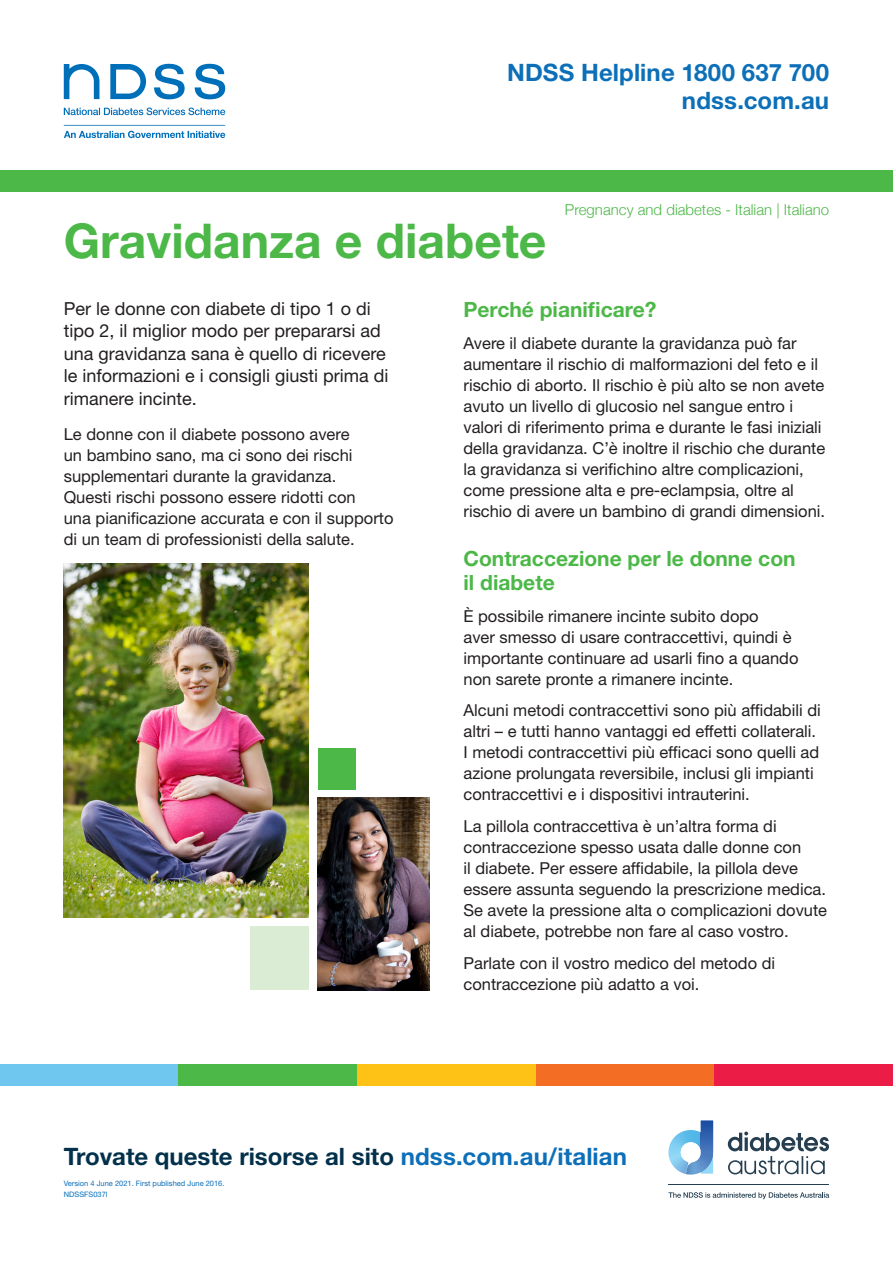
<style>
.page{position:relative;width:893px;height:1263px;background:#fff}
.page>*{position:absolute;margin:0;border:0;box-sizing:border-box;transform-origin:0 0}
.Main_heading{font:700 48px "Helvetica Neue LT Std";color:#4cb848}
.t1{font:700 24px "Helvetica Neue LT Std";color:#03314b}
.t2{font:700 24px/28.5px "Helvetica Neue LT Std";letter-spacing:.005em;color:#0c6fb8;text-align:right}
.Sub_heading_1{font:700 21px/24px "Helvetica Neue LT Std";color:#4cb848}
.Intro_text{font:18px/22.5px "Helvetica Neue LT Std";color:#231f20}
.body{font:16.5px/21px "Helvetica Neue LT Std";color:#231f20}
.Sub_heading_1-2{font:300 15px "Helvetica Neue";color:#4cb848}
.t3{font:7.5px/10.5px "Helvetica Neue LT Std";color:#0c6fb8}
.s1{color:#0c6fb8}
.s2{color:#006fba}
</style>
<div class="page">
<svg style="left:668px;top:1121px;width:45px;height:53px"></svg>
<svg style="left:728px;top:1131px;width:101px;height:43px"></svg>
<svg style="left:668px;top:1192px;width:161px;height:7px"></svg>
<hr style="left:668px;top:1184px;width:161px;height:1px;background:#253f51">
<svg style="left:64px;top:64px;width:161px;height:74px"></svg>
<div style="left:0;top:1064px;width:179px;height:21px;background:#6fc6ef"></div>
<div style="left:179px;top:1064px;width:178px;height:21px;background:#4cb848"></div>
<div style="left:357px;top:1064px;width:179px;height:21px;background:#fec216"></div>
<div style="left:536px;top:1064px;width:178px;height:21px;background:#f36e24"></div>
<div style="left:714px;top:1064px;width:179px;height:21px;background:#eb1d46"></div>
<div style="left:0;top:171px;width:893px;height:21px;background:#4cb848"></div>
<img style="left:64px;top:563px;width:245px;height:355px">
<img style="left:318px;top:798px;width:111px;height:192px">
<div style="left:318px;top:748px;width:38px;height:41px;background:#4cb848"></div>
<div style="left:251px;top:926px;width:58px;height:64px;background:#daecd4"></div>
<h2 class="t2" style="left:507px;top:58px;width:323px">NDSS Helpline 1800 637 700 ndss.com.au</h2>
<p class="Main_heading" style="left:64px;top:211px;width:484px">Gravidanza e diabete</p>
<p class="Sub_heading_1-2" style="left:565px;top:198px;width:266px">Pregnancy and diabetes - Italian | Italiano</p>
<p class="Intro_text" style="left:64px;top:297px;width:326px">Per le donne con diabete di tipo 1 o di tipo 2, il miglior modo per prepararsi ad una gravidanza sana è quello di ricevere le informazioni e i consigli giusti prima di rimanere incinte.</p>
<p class="body" style="left:64px;top:423px;width:331px">Le donne con il diabete possono avere<br>un bambino sano, ma ci sono dei rischi supplementari durante la gravidanza.<br>Questi rischi possono essere ridotti con<br>una pianificazione accurata e con il supporto di un team di professionisti della salute.</p>
<p class="Sub_heading_1" style="left:463px;top:297px;width:194px">Perché pianificare?</p>
<p class="body" style="left:463px;top:332px;width:363px">Avere il diabete durante la gravidanza può far aumentare il rischio di malformazioni del feto e il rischio di aborto. Il rischio è più alto se non avete avuto un livello di glucosio nel sangue entro i valori di riferimento prima e durante le fasi iniziali della gravidanza. C’è inoltre il rischio che durante la gravidanza si verifichino altre complicazioni, come pressione alta e pre-eclampsia, oltre al rischio di avere un bambino di grandi dimensioni.</p>
<p class="Sub_heading_1" style="left:463px;top:546px;width:334px">Contraccezione per le donne con il diabete</p>
<p class="body" style="left:463px;top:605px;width:336px">È possibile rimanere incinte subito dopo<br>aver smesso di usare contraccettivi, quindi è importante continuare ad usarli fino a quando non sarete pronte a rimanere incinte.</p>
<p class="body" style="left:463px;top:700px;width:359px">Alcuni metodi contraccettivi sono più affidabili di altri – e tutti hanno vantaggi ed effetti collaterali.<br>I metodi contraccettivi più efficaci sono quelli ad azione prolungata reversibile, inclusi gli impianti contraccettivi e i dispositivi intrauterini.</p>
<p class="body" style="left:463px;top:815px;width:365px">La pillola contraccettiva è un’altra forma di contraccezione spesso usata dalle donne con<br>il diabete. Per essere affidabile, la pillola deve essere assunta seguendo la prescrizione medica.<br>Se avete la pressione alta o complicazioni dovute al diabete, potrebbe non fare al caso vostro.</p>
<p class="body" style="left:463px;top:952px;width:313px">Parlate con il vostro medico del metodo di contraccezione più adatto a voi.</p>
<p class="t1" style="left:64px;top:1142px;width:565px">Trovate queste risorse al sito <span class="s1">ndss.com.au/italian</span></p>
<p class="t3" style="left:64px;top:1178px;width:162px">Version 4 June 2021. First published June 2016.<br><span class="s2">NDSSFS037I</span></p>
</div>
